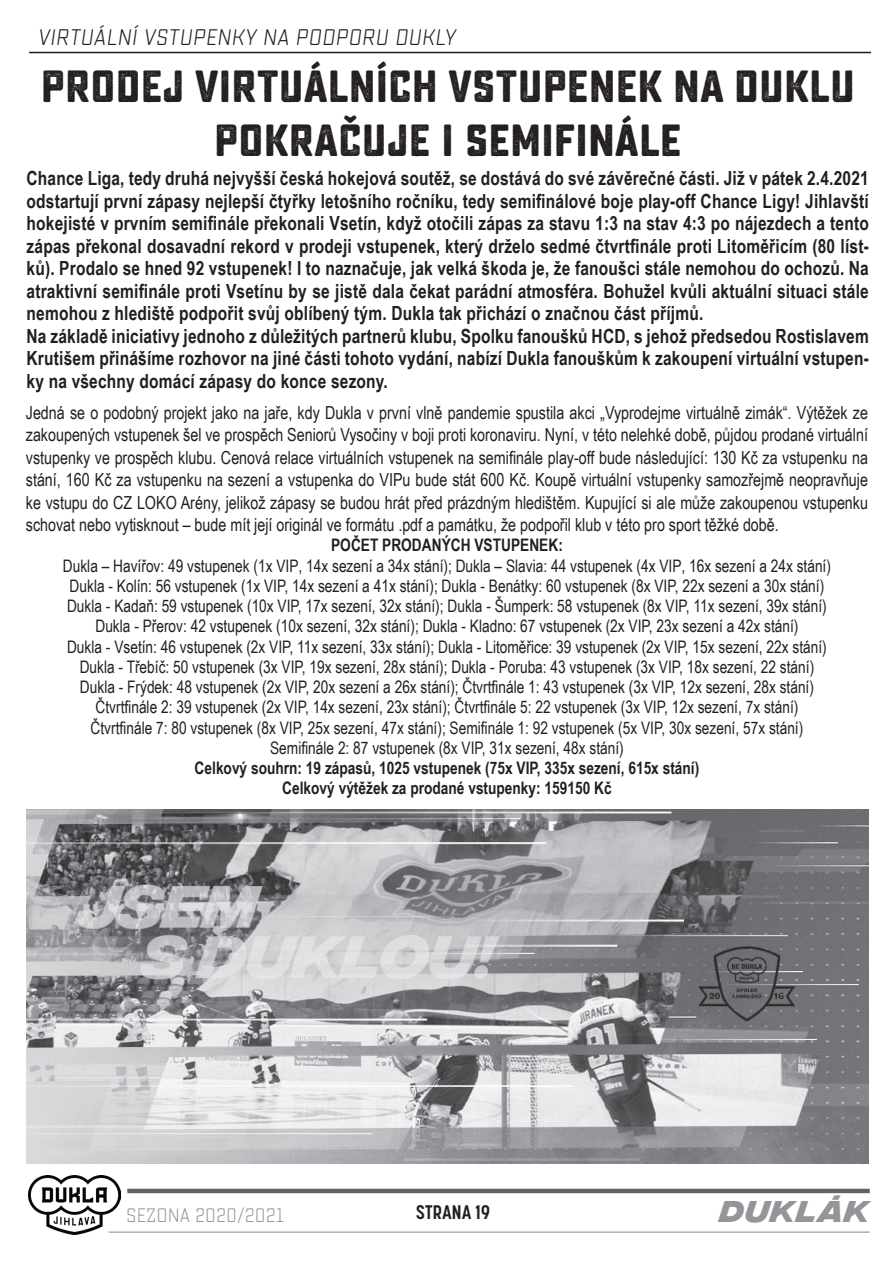
<style>
.page{position:relative;width:893px;height:1263px;background:#fff}
.page>*{position:absolute;margin:0;border:0;box-sizing:border-box;transform-origin:0 0}
.t1{font:45px/54px "Sucrose Bold One";color:#231f20;text-align:center}
.t2{font:30px "integral cf bold oblique";letter-spacing:.05em;color:#939598}
.t3{font:22.5px "Sucrose Slant";letter-spacing:.02em;color:#231f20}
.t4{font:700 19.5px/22.5px "Arial Narrow";letter-spacing:.01em;color:#231f20;text-align:justify}
.t5{font:19.5px "Sucrose One";color:#939598}
.t6{font:700 19.5px "Korolev Condensed";letter-spacing:.02em;color:#231f20}
.t7{font:18px/22.5px "Arial Narrow";color:#231f20;text-align:justify}
.t8{font:17.25px "Arial Narrow";color:#231f20}
.t9{font:700 17.25px "Arial Narrow";color:#231f20}
</style>
<div class="page">
<hr style="left:127px;top:1189px;width:743px;height:4px;background:#636366">
<hr style="left:109px;top:1231px;width:761px;height:2px;background:#aeafb3">
<img style="left:28px;top:1175px;width:92px;height:59px">
<hr style="left:29px;top:52px;width:842px;height:1px;background:#231f20">
<img style="left:27px;top:809px;width:842px;height:354px">
<p class="t3" style="left:38px;top:24px;width:419px">VIRTUÁLNÍ VSTUPENKY NA PODPORU DUKLY</p>
<p class="t1" style="left:41px;top:60px;width:815px">PRODEJ VIRTUÁLNÍCH VSTUPENEK NA DUKLU<br>POKRAČUJE I SEMIFINÁLE</p>
<p class="t4" style="left:27px;top:166px;width:844px">Chance Liga, tedy druhá nejvyšší česká hokejová soutěž, se dostává do své závěrečné části. Již v pátek 2.4.2021 odstartují první zápasy nejlepší čtyřky letošního ročníku, tedy semifinálové boje play-off Chance Ligy! Jihlavští hokejisté v prvním semifinále překonali Vsetín, když otočili zápas za stavu 1:3 na stav 4:3 po nájezdech a tento zápas překonal dosavadní rekord v prodeji vstupenek, který drželo sedmé čtvrtfinále proti Litoměřicím (80 líst&shy;ků). Prodalo se hned 92 vstupenek! I to naznačuje, jak velká škoda je, že fanoušci stále nemohou do ochozů. Na atraktivní semifinále proti Vsetínu by se jistě dala čekat parádní atmosféra. Bohužel kvůli aktuální situaci stále nemohou z hlediště podpořit svůj oblíbený tým. Dukla tak přichází o značnou část příjmů.</p>
<p class="t4" style="left:27px;top:324px;width:844px">Na základě iniciativy jednoho z důležitých partnerů klubu, Spolku fanoušků HCD, s jehož předsedou Rostislavem Krutišem přinášíme rozhovor na jiné části tohoto vydání, nabízí Dukla fanouškům k zakoupení virtuální vstupen&shy;ky na všechny domácí zápasy do konce sezony.</p>
<p class="t7" style="left:26px;top:400px;width:844px">Jedná se o podobný projekt jako na jaře, kdy Dukla v první vlně pandemie spustila akci „Vyprodejme virtuálně zimák“. Výtěžek ze zakoupených vstupenek šel ve prospěch Seniorů Vysočiny v boji proti koronaviru. Nyní, v této nelehké době, půjdou prodané virtuální vstupenky ve prospěch klubu. Cenová relace virtuálních vstupenek na semifinále play-off bude následující: 130 Kč za vstupenku na stání, 160 Kč za vstupenku na sezení a vstupenka do VIPu bude stát 600 Kč. Koupě virtuální vstupenky samozřejmě neopravňuje ke vstupu do CZ LOKO Arény, jelikož zápasy se budou hrát před prázdným hledištěm. Kupující si ale může zakoupenou vstupenku schovat nebo vytisknout – bude mít její originál ve formátu .pdf a památku, že podpořil klub v této pro sport těžké době.</p>
<p class="t9" style="left:331px;top:532px;width:233px">POČET PRODANÝCH VSTUPENEK:</p>
<p class="t8" style="left:63px;top:553px;width:770px">Dukla – Havířov: 49 vstupenek (1x VIP, 14x sezení a 34x stání); Dukla – Slavia: 44 vstupenek (4x VIP, 16x sezení a 24x stání)</p>
<p class="t8" style="left:70px;top:573px;width:756px">Dukla - Kolín: 56 vstupenek (1x VIP, 14x sezení a 41x stání); Dukla - Benátky: 60 vstupenek (8x VIP, 22x sezení a 30x stání)</p>
<p class="t8" style="left:67px;top:593px;width:761px">Dukla - Kadaň: 59 vstupenek (10x VIP, 17x sezení, 32x stání); Dukla - Šumperk: 58 vstupenek (8x VIP, 11x sezení, 39x stání)</p>
<p class="t8" style="left:95px;top:613px;width:704px">Dukla - Přerov: 42 vstupenek (10x sezení, 32x stání); Dukla - Kladno: 67 vstupenek (2x VIP, 23x sezení a 42x stání)</p>
<p class="t8" style="left:67px;top:634px;width:761px">Dukla - Vsetín: 46 vstupenek (2x VIP, 11x sezení, 33x stání); Dukla - Litoměřice: 39 vstupenek (2x VIP, 15x sezení, 22x stání)</p>
<p class="t8" style="left:80px;top:654px;width:736px">Dukla - Třebíč: 50 vstupenek (3x VIP, 19x sezení, 28x stání); Dukla - Poruba: 43 vstupenek (3x VIP, 18x sezení, 22 stání)</p>
<p class="t8" style="left:80px;top:674px;width:736px">Dukla - Frýdek: 48 vstupenek (2x VIP, 20x sezení a 26x stání); Čtvrtfinále 1: 43 vstupenek (3x VIP, 12x sezení, 28x stání)</p>
<p class="t8" style="left:96px;top:694px;width:704px">Čtvrtfinále 2: 39 vstupenek (2x VIP, 14x sezení, 23x stání); Čtvrtfinále 5: 22 vstupenek (3x VIP, 12x sezení, 7x stání)</p>
<p class="t8" style="left:91px;top:715px;width:714px">Čtvrtfinále 7: 80 vstupenek (8x VIP, 25x sezení, 47x stání); Semifinále 1: 92 vstupenek (5x VIP, 30x sezení, 57x stání)</p>
<p class="t8" style="left:270px;top:735px;width:355px">Semifinále 2: 87 vstupenek (8x VIP, 31x sezení, 48x stání)</p>
<p class="t9" style="left:195px;top:755px;width:506px">Celkový souhrn: 19 zápasů, 1025 vstupenek (75x VIP, 335x sezení, 615x stání)</p>
<p class="t9" style="left:282px;top:775px;width:331px">Celkový výtěžek za prodané vstupenky: 159150 Kč</p>
<p class="t5" style="left:126px;top:1205px;width:160px">SEZONA 2020/2021</p>
<p class="t6" style="left:416px;top:1201px;width:75px">STRANA 19</p>
<p class="t2" style="left:720px;top:1194px;width:151px">DUKLÁK</p>
</div>
